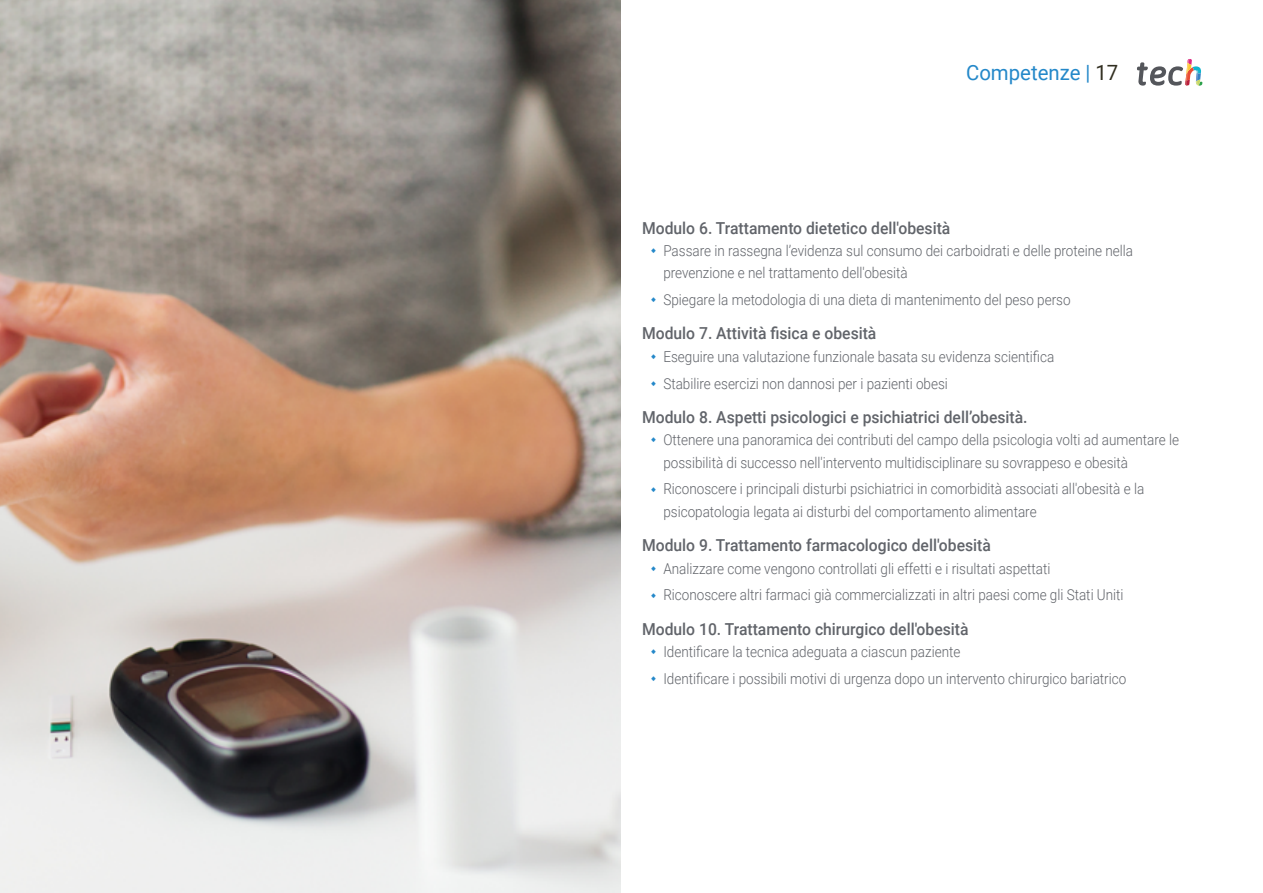
<style>
.page{position:relative;width:1263px;height:893px;background:#fff}
.page>*{position:absolute;margin:0;border:0;box-sizing:border-box;transform-origin:0 0}
.t1{font:21px "Roboto";color:#2488c9}
.t2{font:500 16.5px "Roboto";color:#61646a;scale:.95 1}
.t3{font:300 15px/22.5px "Roboto";color:#61646a;scale:.9 1}
.s1{color:#312e20}
</style>
<div class="page">
<img style="left:0;top:0;width:621px;height:893px">
<svg style="left:1137px;top:59px;width:65px;height:27px"></svg>
<h1 class="t1" style="left:966px;top:57px;width:154px">Competenze | <span class="s1">17</span></h1>
<p class="t2" style="left:642px;top:216px;width:326px">Modulo 6. Trattamento dietetico dell'obesità</p>
<p class="t3" style="left:663px;top:239px;width:523px">Passare in rassegna l’evidenza sul consumo dei carboidrati e delle proteine nella prevenzione e nel trattamento dell'obesità</p>
<p class="t3" style="left:663px;top:288px;width:454px">Spiegare la metodologia di una dieta di mantenimento del peso perso</p>
<p class="t2" style="left:642px;top:322px;width:248px">Modulo 7. Attività fisica e obesità</p>
<p class="t3" style="left:663px;top:343px;width:436px;line-height:26.7px">Eseguire una valutazione funzionale basata su evidenza scientifica<br>Stabilire esercizi non dannosi per i pazienti obesi</p>
<p class="t2" style="left:642px;top:405px;width:407px">Modulo 8. Aspetti psicologici e psichiatrici dell’obesità.</p>
<p class="t3" style="left:663px;top:428px;width:574px">Ottenere una panoramica dei contributi del campo della psicologia volti ad aumentare le possibilità di successo nell'intervento multidisciplinare su sovrappeso e obesità</p>
<p class="t3" style="left:663px;top:477px;width:536px">Riconoscere i principali disturbi psichiatrici in comorbidità associati all'obesità e la psicopatologia legata ai disturbi del comportamento alimentare</p>
<p class="t2" style="left:642px;top:534px;width:369px">Modulo 9. Trattamento farmacologico dell'obesità</p>
<p class="t3" style="left:663px;top:554px;width:513px;line-height:26.7px">Analizzare come vengono controllati gli effetti e i risultati aspettati<br>Riconoscere altri farmaci già commercializzati in altri paesi come gli Stati Uniti</p>
<p class="t2" style="left:642px;top:617px;width:345px">Modulo 10. Trattamento chirurgico dell'obesità</p>
<p class="t3" style="left:663px;top:638px;width:516px;line-height:26.7px">Identificare la tecnica adeguata a ciascun paziente<br>Identificare i possibili motivi di urgenza dopo un intervento chirurgico bariatrico</p>
</div>
